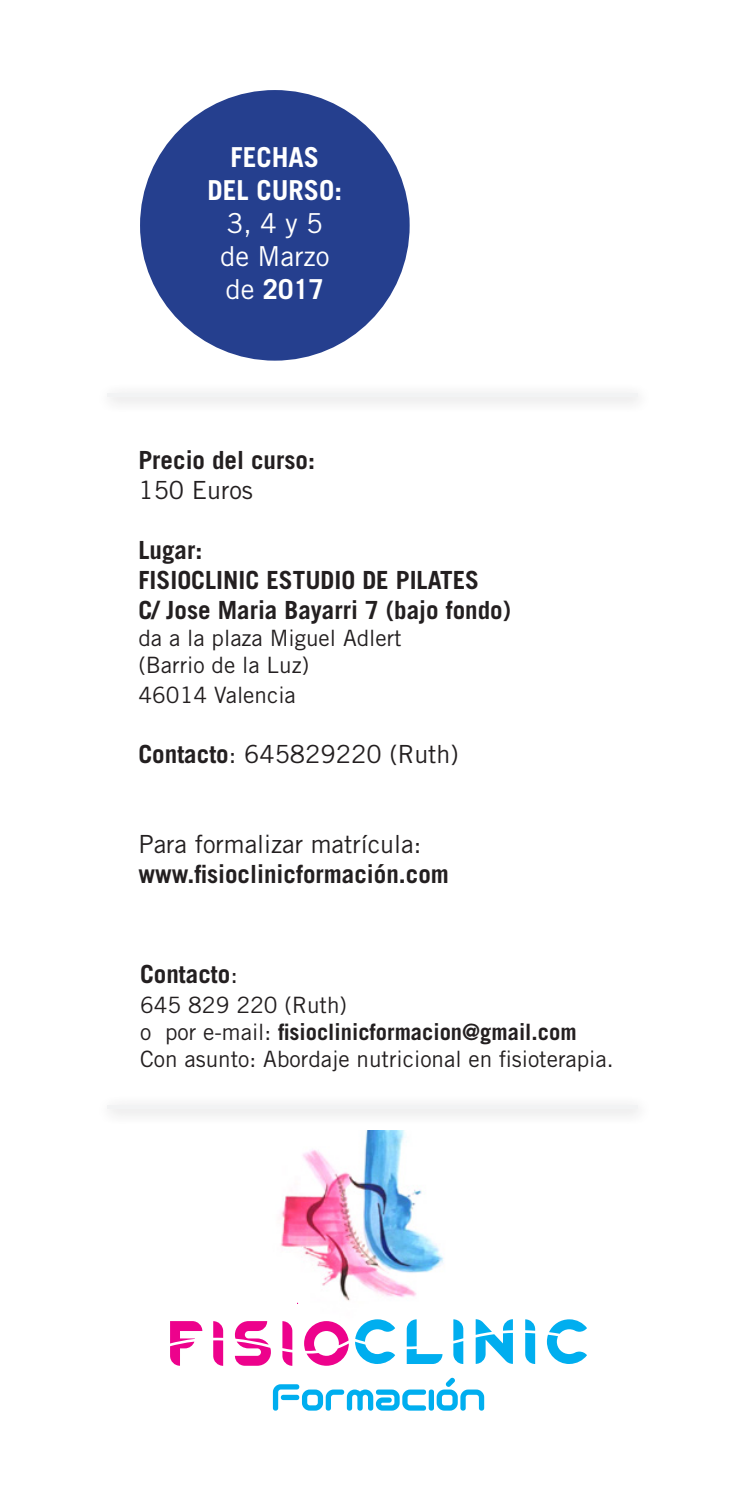
<style>
.page{position:relative;width:745px;height:1489px;background:#fff}
.page>*{position:absolute;margin:0;border:0;box-sizing:border-box;transform-origin:0 0}
.t1{font:27.5px/33px "Trade Gothic LT Std";color:#fff}
.t2{font:700 27.5px "Trade Gothic LT Std";color:#fff}
.t3{font:700 25px/30px "Trade Gothic LT Std";color:#231f20}
.t4{font:25px "Trade Gothic LT Std";color:#231f20}
.t5{font:22.5px/27px "Trade Gothic LT Std";color:#231f20}
.s1{font-weight:700}
.s2{font-weight:400}
</style>
<div class="page">
<div style="left:96px;top:383px;width:555px;height:30px;background:#f8f7f8"></div>
<hr style="left:107px;top:393px;width:530px;height:4px;background:#f2f3f4">
<div style="left:140px;top:90px;width:269px;height:270px;background:#253f8e;border-radius:50%"></div>
<div style="left:96px;top:1094px;width:555px;height:31px;background:#f8f7f8"></div>
<hr style="left:107px;top:1105px;width:530px;height:3px;background:#f2f3f4">
<img style="left:280px;top:1130px;width:164px;height:174px">
<svg style="left:273px;top:1377px;width:211px;height:33px"></svg>
<svg style="left:355px;top:1319px;width:40px;height:44px"></svg>
<svg style="left:406px;top:1319px;width:36px;height:44px"></svg>
<svg style="left:453px;top:1319px;width:10px;height:44px"></svg>
<svg style="left:475px;top:1319px;width:37px;height:44px"></svg>
<svg style="left:525px;top:1319px;width:10px;height:44px"></svg>
<svg style="left:546px;top:1319px;width:40px;height:44px"></svg>
<svg style="left:304px;top:1321px;width:44px;height:44px"></svg>
<svg style="left:282px;top:1321px;width:10px;height:44px"></svg>
<svg style="left:235px;top:1321px;width:36px;height:44px"></svg>
<svg style="left:213px;top:1321px;width:10px;height:44px"></svg>
<svg style="left:170px;top:1321px;width:32px;height:44px"></svg>
<p class="t2" style="left:230px;top:140px;width:28px">Fechas</p>
<p class="t2" style="left:207px;top:173px;width:14px">del</p>
<p class="t2" style="left:256px;top:173px;width:87px">curso:</p>
<p class="t1" style="left:220px;top:206px;width:111px">3, 4 y 5 de Marzo de <span class="s1">2017</span></p>
<p class="t3" style="left:138px;top:444px;width:178px">Precio del curso:</p>
<p class="t4" style="left:138px;top:475px;width:116px">150 Euros</p>
<p class="t3" style="left:138px;top:534px;width:374px">Lugar:<br>FISIOCLINIC ESTUDIO DE PILATES<br>C/ Jose Maria Bayarri 7 (bajo fondo)</p>
<p class="t5" style="left:138px;top:624px;width:265px">da a la plaza Miguel Adlert (Barrio de la Luz)</p>
<p class="t5" style="left:138px;top:681px;width:159px">46014 Valencia</p>
<p class="t4" style="left:138px;top:739px;width:322px"><span class="s1">Contacto</span>: 645829220 (Ruth)</p>
<p class="t4" style="left:138px;top:829px;width:284px">Para formalizar matrícula:</p>
<p class="t3" style="left:138px;top:858px;width:312px">www.fisioclinicformación.com</p>
<p class="t3" style="left:140px;top:958px;width:99px">Contacto<span class="s2">:</span></p>
<p class="t5" style="left:140px;top:991px;width:475px">645 829 220 (Ruth)<br>o por e-mail: <span class="s1">fisioclinicformacion@gmail.com<br></span>Con asunto: Abordaje nutricional en fisioterapia.</p>
</div>
